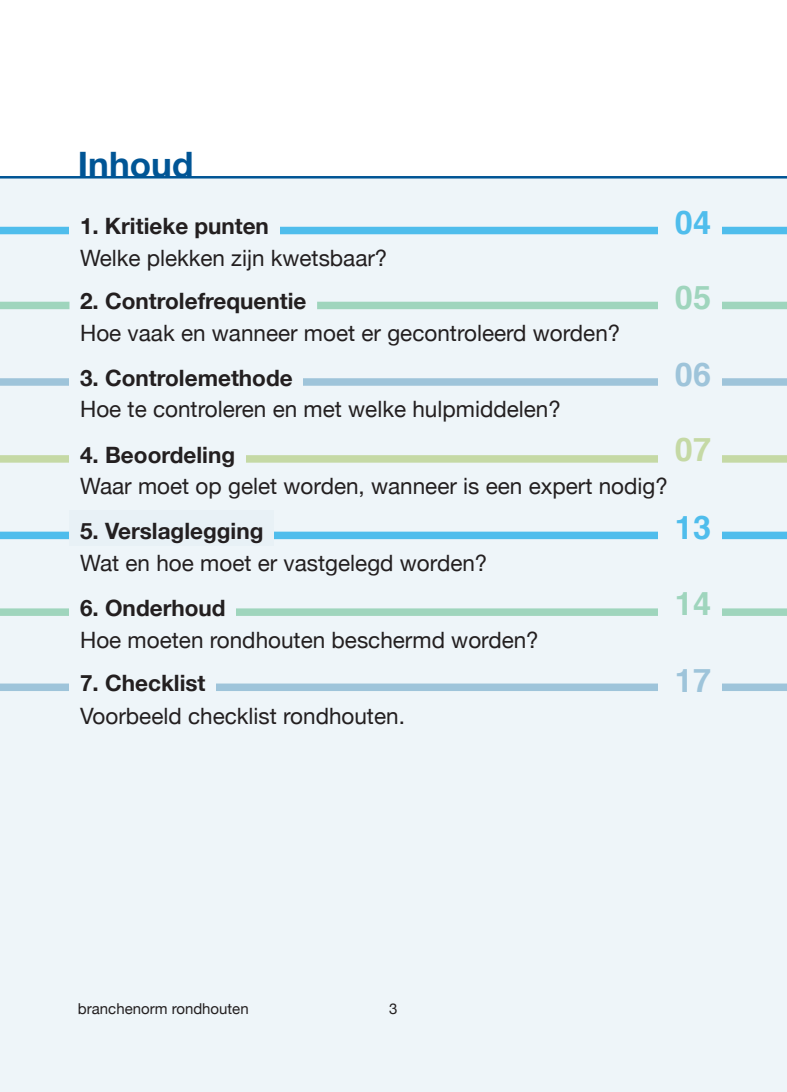
<style>
.page{position:relative;width:787px;height:1092px;background:#fff}
.page>*{position:absolute;margin:0;border:0;box-sizing:border-box;transform-origin:0 0}
.t1{font:700 35px "Helvetica Neue";color:#005595}
.t2{font:700 32.5px "Helvetica";color:#9ec4da}
.t3{font:700 32.5px "Helvetica";color:#9fd5bd}
.t4{font:700 32.5px "Helvetica";color:#4fbdec}
.t5{font:700 32.5px "Helvetica";color:#c5d9a5}
.t6{font:22.5px "Helvetica Neue";color:#231f20}
.t7{font:700 22.5px "Helvetica Neue";color:#231f20}
.t8{font:15px "Helvetica Neue";color:#231f20}
</style>
<div class="page">
<div style="left:0;top:177px;width:787px;height:914px;background:#eef5f9"></div>
<div style="left:0;top:378px;width:787px;height:8px;background:#9ec4da"></div>
<div style="left:69px;top:357px;width:234px;height:35px;background:#eef5f9"></div>
<div style="left:658px;top:356px;width:63px;height:35px;background:#eef5f9"></div>
<div style="left:0;top:302px;width:787px;height:7px;background:#9fd5bd"></div>
<div style="left:69px;top:280px;width:248px;height:36px;background:#eef5f9"></div>
<div style="left:658px;top:280px;width:63px;height:35px;background:#eef5f9"></div>
<div style="left:0;top:227px;width:787px;height:7px;background:#4fbdec"></div>
<div style="left:69px;top:206px;width:210px;height:35px;background:#eef5f9"></div>
<div style="left:658px;top:204px;width:63px;height:35px;background:#eef5f9"></div>
<div style="left:0;top:455px;width:787px;height:7px;background:#c5d9a5"></div>
<div style="left:69px;top:433px;width:177px;height:35px;background:#eef5f9"></div>
<div style="left:658px;top:431px;width:63px;height:36px;background:#eef5f9"></div>
<div style="left:0;top:531px;width:787px;height:8px;background:#4fbdec"></div>
<div style="left:69px;top:510px;width:205px;height:36px;background:#e8f1f6"></div>
<div style="left:658px;top:508px;width:63px;height:36px;background:#eef5f9"></div>
<div style="left:0;top:608px;width:787px;height:8px;background:#9fd5bd"></div>
<div style="left:69px;top:587px;width:167px;height:35px;background:#eef5f9"></div>
<div style="left:658px;top:585px;width:63px;height:35px;background:#eef5f9"></div>
<div style="left:0;top:683px;width:787px;height:8px;background:#9ec4da"></div>
<div style="left:69px;top:663px;width:147px;height:36px;background:#eef5f9"></div>
<div style="left:658px;top:662px;width:63px;height:35px;background:#eef5f9"></div>
<hr style="left:0;top:176px;width:787px;height:2px;background:#005595">
<p class="t1" style="left:78px;top:137px;width:117px">Inhoud</p>
<p class="t7" style="left:80px;top:209px;width:190px">1. Kritieke punten</p>
<p class="t4" style="left:675px;top:196px;width:38px">04</p>
<p class="t6" style="left:80px;top:242px;width:309px">Welke plekken zijn kwetsbaar?</p>
<p class="t7" style="left:80px;top:283px;width:228px">2. Controlefrequentie</p>
<p class="t6" style="left:80px;top:317px;width:542px">Hoe vaak en wanneer moet er gecontroleerd worden?</p>
<p class="t7" style="left:80px;top:360px;width:214px">3. Controlemethode</p>
<p class="t6" style="left:80px;top:393px;width:482px">Hoe te controleren en met welke hulpmiddelen?</p>
<p class="t7" style="left:80px;top:437px;width:156px">4. Beoordeling</p>
<p class="t6" style="left:80px;top:470px;width:589px">Waar moet op gelet worden, wanneer is een expert nodig?</p>
<p class="t3" style="left:675px;top:271px;width:38px">05</p>
<p class="t2" style="left:675px;top:348px;width:38px">06</p>
<p class="t5" style="left:675px;top:423px;width:38px">07</p>
<p class="t7" style="left:80px;top:513px;width:185px">5. Verslaglegging</p>
<p class="t4" style="left:675px;top:501px;width:38px">13</p>
<p class="t6" style="left:80px;top:546px;width:409px">Wat en hoe moet er vastgelegd worden?</p>
<p class="t7" style="left:80px;top:590px;width:147px">6. Onderhoud</p>
<p class="t3" style="left:675px;top:577px;width:38px">14</p>
<p class="t6" style="left:80px;top:623px;width:460px">Hoe moeten rondhouten beschermd worden?</p>
<p class="t7" style="left:80px;top:665px;width:127px">7. Checklist</p>
<p class="t2" style="left:675px;top:654px;width:38px">17</p>
<p class="t6" style="left:80px;top:700px;width:326px">Voorbeeld checklist rondhouten.</p>
<p class="t8" style="left:78px;top:997px;width:172px">branchenorm rondhouten</p>
<p class="t8" style="left:389px;top:997px;width:10px">3</p>
</div>
